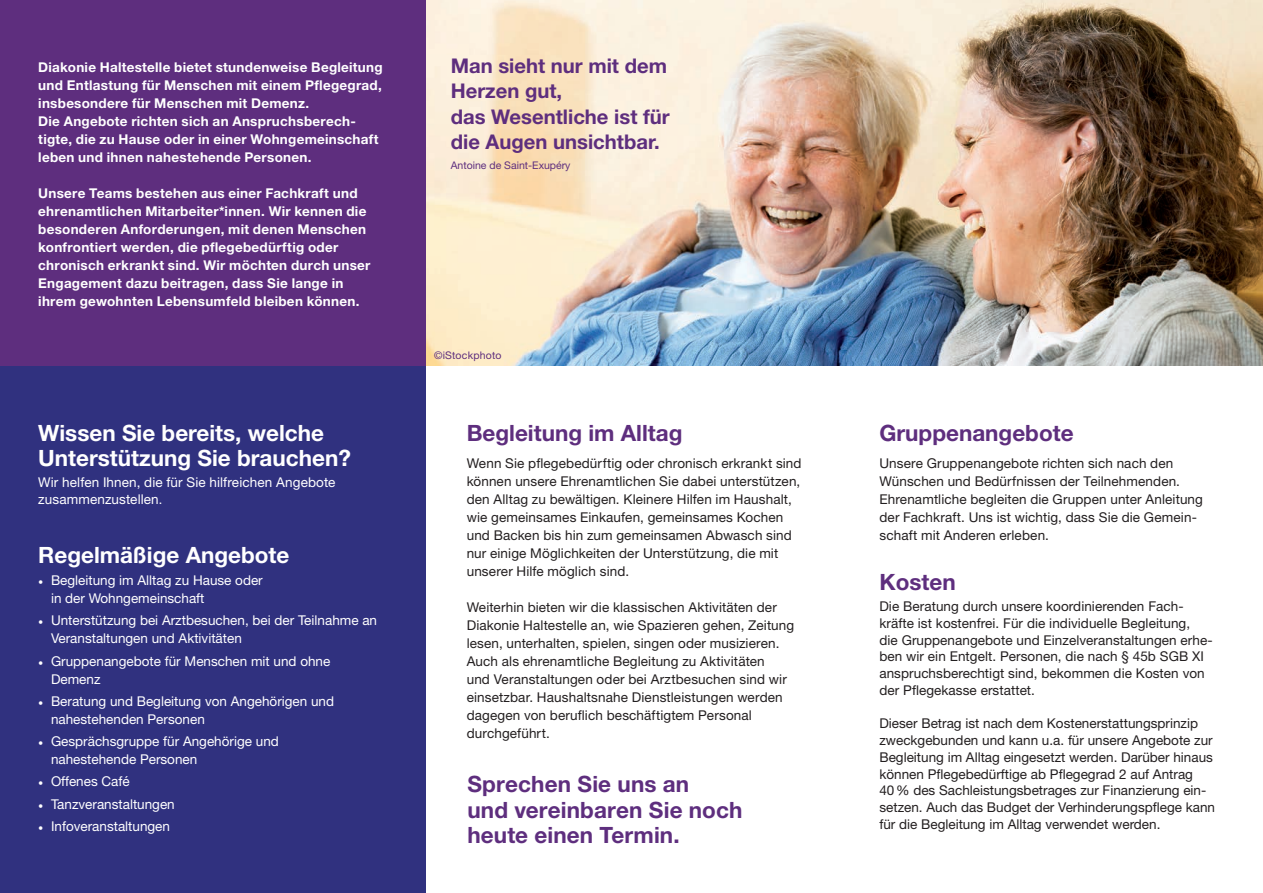
<style>
.page{position:relative;width:1263px;height:893px;background:#fff}
.page>*{position:absolute;margin:0;border:0;box-sizing:border-box;transform-origin:0 0}
.t1{font:700 22.5px/25.5px "Helvetica Neue LT";color:#5e2e7e}
.t2{font:700 22.5px/25.2px "Helvetica Neue LT";color:#fff}
.t3{font:700 20.25px/25.5px "Helvetica Neue LT Pro";color:#5e2e7e}
.t4{font:13.5px/18px "Helvetica Neue LT";letter-spacing:.005em;color:#231f20}
.t5{font:700 13.5px/18px "Helvetica Neue LT";letter-spacing:.02em;color:#fff}
.t6{font:13.5px/18px "Helvetica Neue LT";color:#fff}
.t7{font:10.5px "Helvetica Neue LT Pro";color:#5e2e7e}
.t8{font:10.5px "Helvetica Neue LT";letter-spacing:.015em;color:#5e2e7e}
.s1{font-size:12.75px}
.s2{font-family:"Minion Pro"}
</style>
<div class="page">
<div style="left:0;top:366px;width:425px;height:527px;background:#30317f"></div>
<img style="left:425px;top:0;width:838px;height:366px">
<div style="left:0;top:0;width:425px;height:366px;background:#5e2e7e"></div>
<p class="t5" style="left:38px;top:58px;width:346px">Diakonie Haltestelle bietet stundenweise Begleitung und Entlastung für Menschen mit einem Pflegegrad, insbesondere für Menschen mit Demenz.<br>Die Angebote richten sich an Anspruchsberech&shy;tigte, die zu Hause oder in einer Wohngemeinschaft leben und ihnen nahestehende Personen.</p>
<p class="t5" style="left:38px;top:184px;width:334px">Unsere Teams bestehen aus einer Fachkraft und ehrenamtlichen Mitarbeiter*innen. Wir kennen die besonderen Anforderungen, mit denen Menschen konfrontiert werden, die pflegebedürftig oder chronisch erkrankt sind. Wir möchten durch unser Engagement dazu beitragen, dass Sie lange in ihrem gewohnten Lebensumfeld bleiben können.</p>
<h1 class="t2" style="left:38px;top:420px;width:314px">Wissen Sie bereits, welche<br>Unterstützung Sie brauchen?</h1>
<p class="t6" style="left:38px;top:474px;width:299px;line-height:17px">Wir helfen Ihnen, die für Sie hilfreichen Angebote zusammenzustellen<span class="s1">.</span></p>
<h1 class="t2" style="left:38px;top:542px;width:253px">Regelmäßige Angebote</h1>
<p class="t6" style="left:51px;top:571px;width:213px;text-indent:-13px"><span class="s2">•</span> Begleitung im Alltag zu Hause oder in der Wohngemeinschaft</p>
<p class="t6" style="left:51px;top:611px;width:328px;text-indent:-13px"><span class="s2">•</span> Unterstützung bei Arztbesuchen, bei der Teilnahme an<br>Veranstaltungen und Aktivitäten</p>
<p class="t6" style="left:51px;top:652px;width:281px;text-indent:-13px"><span class="s2">•</span> Gruppenangebote für Menschen mit und ohne<br>Demenz</p>
<p class="t6" style="left:51px;top:692px;width:285px;text-indent:-13px"><span class="s2">•</span> Beratung und Begleitung von Angehörigen und nahestehenden Personen</p>
<p class="t6" style="left:51px;top:732px;width:229px;text-indent:-13px"><span class="s2">•</span> Gesprächsgruppe für Angehörige und nahestehende Personen</p>
<p class="t6" style="left:38px;top:772px;width:93px"><span class="s2">•</span> Offenes Café</p>
<p class="t6" style="left:38px;top:795px;width:138px"><span class="s2">•</span> Tanzveranstaltungen</p>
<p class="t6" style="left:38px;top:817px;width:133px"><span class="s2">•</span> Infoveranstaltungen</p>
<h2 class="t3" style="left:451px;top:52px;width:220px">Man sieht nur mit dem<br>Herzen gut,<br>das Wesentliche ist für die Augen unsichtbar.</h2>
<p class="t7" style="left:451px;top:159px;width:121px">Antoine de Saint-Exupéry</p>
<p class="t8" style="left:434px;top:349px;width:69px">©iStockphoto</p>
<h1 class="t1" style="left:467px;top:420px;width:217px">Begleitung im Alltag</h1>
<p class="t4" style="left:467px;top:454px;width:336px">Wenn Sie pflegebedürftig oder chronisch erkrankt sind können unsere Ehrenamtlichen Sie dabei unterstützen, den Alltag zu bewältigen. Kleinere Hilfen im Haushalt, wie gemeinsames Einkaufen, gemeinsames Kochen und Backen bis hin zum gemeinsamen Abwasch sind nur einige Möglichkeiten der Unterstützung, die mit unserer Hilfe möglich sind.</p>
<p class="t4" style="left:467px;top:598px;width:329px">Weiterhin bieten wir die klassischen Aktivitäten der Diakonie Haltestelle an, wie Spazieren gehen, Zeitung lesen, unterhalten, spielen, singen oder musizieren.<br>Auch als ehrenamtliche Begleitung zu Aktivitäten<br>und Veranstaltungen oder bei Arztbesuchen sind wir einsetzbar. Haushaltsnahe Dienstleistungen werden dagegen von beruflich beschäftigtem Personal durchgeführt.</p>
<h1 class="t1" style="left:467px;top:771px;width:277px">Sprechen Sie uns an<br>und vereinbaren Sie noch heute einen Termin.</h1>
<h1 class="t1" style="left:879px;top:420px;width:196px">Gruppenangebote</h1>
<p class="t4" style="left:879px;top:454px;width:325px">Unsere Gruppenangebote richten sich nach den Wünschen und Bedürfnissen der Teilnehmenden.<br>Ehrenamtliche begleiten die Gruppen unter Anleitung der Fachkraft. Uns ist wichtig, dass Sie die Gemein&shy;schaft mit Anderen erleben.</p>
<h1 class="t1" style="left:879px;top:569px;width:78px">Kosten</h1>
<p class="t4" style="left:879px;top:598px;width:335px;line-height:16.8px">Die Beratung durch unsere koordinierenden Fach&shy;kräfte ist kostenfrei. Für die individuelle Begleitung,<br>die Gruppenangebote und Einzelveranstaltungen erhe&shy;ben wir ein Entgelt. Personen, die nach § 45b SGB XI anspruchsberechtigt sind, bekommen die Kosten von der Pflegekasse erstattet.</p>
<p class="t4" style="left:879px;top:715px;width:337px;line-height:16.8px">Dieser Betrag ist nach dem Kostenerstattungsprinzip zweckgebunden und kann u.a. für unsere Angebote zur Begleitung im Alltag eingesetzt werden. Darüber hinaus können Pflegebedürftige ab Pflegegrad 2 auf Antrag 40% des Sachleistungsbetrages zur Finanzierung ein&shy;setzen. Auch das Budget der Verhinderungspflege kann für die Begleitung im Alltag verwendet werden.</p>
</div>
